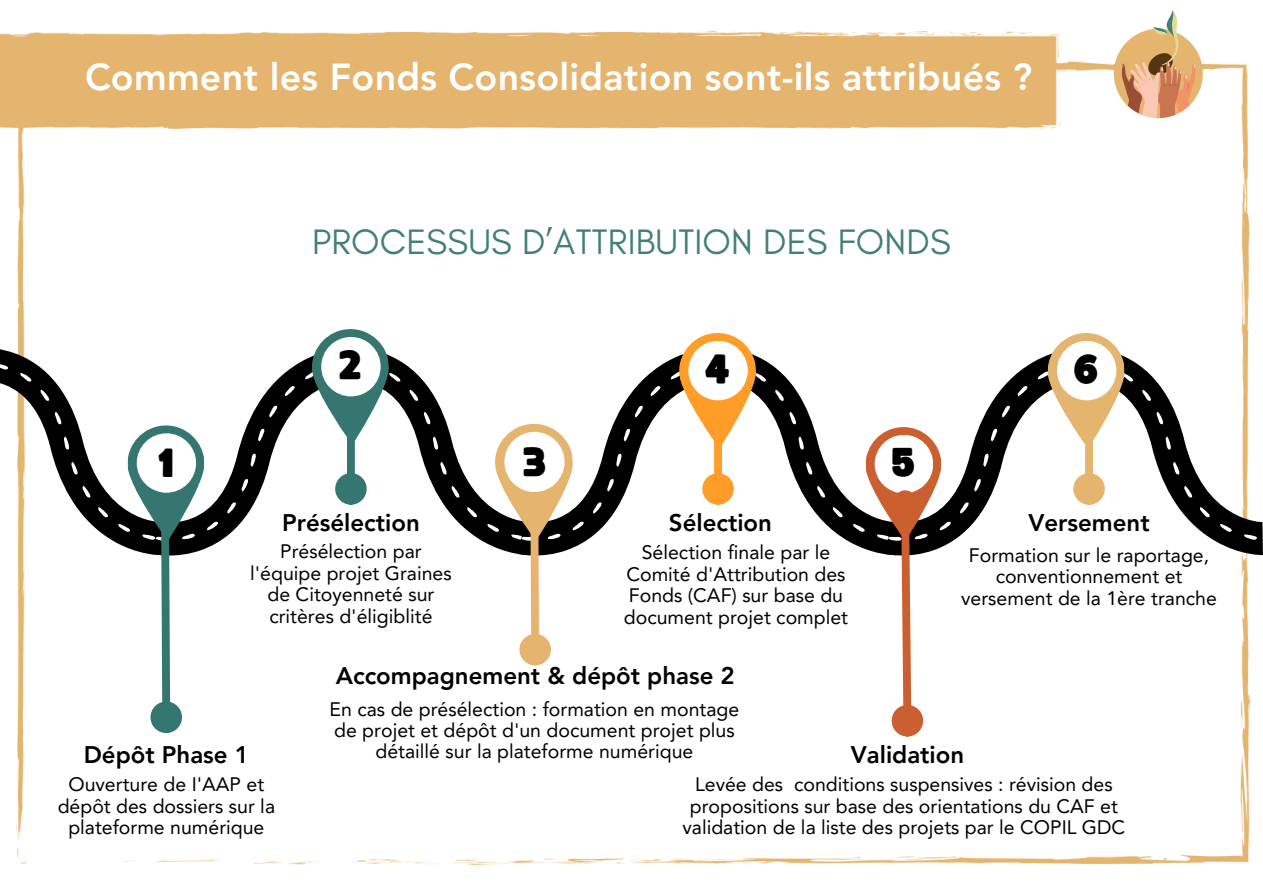
<style>
.page{position:relative;width:1263px;height:894px;background:#fff}
.page>*{position:absolute;margin:0;border:0;box-sizing:border-box;transform-origin:0 0}
.t1{font:40.5px "Funtastic";color:#000}
.t2{font:40.05px "Funtastic";color:#000}
.t3{font:39.45px "Funtastic";color:#000}
.t4{font:800 37.5px "Avenir LT Pro";letter-spacing:.005em;color:#fff}
.t5{font:36px "Glacial Indifference";letter-spacing:.005em;color:#408076}
.t6{font:800 24px "Avenir LT Pro";color:#000}
.t7{font:19.5px/21.3px "Avenir LT Pro";color:#000;text-align:center}
</style>
<div class="page">
<img style="left:16px;top:37px;width:1234px;height:829px">
<img style="left:1112px;top:10px;width:95px;height:118px">
<img style="left:0;top:31px;width:876px;height:127px">
<div style="left:154px;top:705px;width:24px;height:24px;background:#357770;border-radius:50%"></div>
<div style="left:150px;top:701px;width:32px;height:31px;border:8px solid #357770;border-radius:50%"></div>
<svg style="left:0;top:328px;width:1263px;height:386px"></svg>
<div style="left:895px;top:708px;width:24px;height:24px;background:#cc5f2f;border-radius:50%"></div>
<div style="left:891px;top:704px;width:32px;height:32px;border:8px solid #cc5f2f;border-radius:50%"></div>
<div style="left:347px;top:425px;width:8px;height:50px;background:#357770"></div>
<div style="left:339px;top:477px;width:24px;height:23px;background:#357770;border-radius:50%"></div>
<div style="left:335px;top:473px;width:32px;height:31px;border:8px solid #357770;border-radius:50%"></div>
<div style="left:1085px;top:425px;width:8px;height:50px;background:#e5b56f"></div>
<div style="left:1077px;top:477px;width:24px;height:23px;background:#e5b56f;border-radius:50%"></div>
<div style="left:1073px;top:473px;width:32px;height:31px;border:8px solid #e5b56f;border-radius:50%"></div>
<div style="left:714px;top:425px;width:8px;height:50px;background:#ff9d28"></div>
<div style="left:706px;top:477px;width:24px;height:23px;background:#ff9d28;border-radius:50%"></div>
<div style="left:702px;top:473px;width:32px;height:31px;border:8px solid #ff9d28;border-radius:50%"></div>
<div style="left:894px;top:490px;width:22px;height:21px;background:#cc5f2f;border-radius:50%"></div>
<div style="left:524px;top:504px;width:21px;height:21px;background:#e5b56f;border-radius:50%"></div>
<div style="left:154px;top:493px;width:22px;height:21px;background:#357770;border-radius:50%"></div>
<h3 class="t4" style="left:85px;top:61px;width:949px">Comment les Fonds Consolidation sont-ils attribués ?</h3>
<h2 class="t2" style="left:159px;top:444px;width:17px">1</h2>
<h3 class="t5" style="left:312px;top:220px;width:640px">PROCESSUS D’ATTRIBUTION DES FONDS</h3>
<h2 class="t2" style="left:340px;top:347px;width:24px">2</h2>
<h2 class="t2" style="left:705px;top:351px;width:27px">4</h2>
<h1 class="t1" style="left:524px;top:443px;width:25px">3</h1>
<h3 class="t3" style="left:892px;top:444px;width:25px">5</h3>
<h2 class="t2" style="left:1074px;top:351px;width:26px">6</h2>
<p class="t6" style="left:282px;top:512px;width:139px">Présélection</p>
<p class="t6" style="left:669px;top:512px;width:105px">Sélection</p>
<p class="t6" style="left:1028px;top:512px;width:123px">Versement</p>
<p class="t7" style="left:250px;top:542px;width:203px">Présélection par l'équipe projet Graines de Citoyenneté sur critères d'éligiblité</p>
<p class="t7" style="left:624px;top:543px;width:226px">Sélection finale par le<br>Comité d'Attribution des<br>Fonds (CAF) sur base du document projet complet</p>
<p class="t6" style="left:336px;top:666px;width:400px">Accompagnement &amp; dépôt phase 2</p>
<p class="t7" style="left:961px;top:546px;width:257px">Formation sur le raportage, conventionnement et versement de la 1ère tranche</p>
<p class="t7" style="left:330px;top:699px;width:411px">En cas de présélection : formation en montage de projet et dépôt d'un document projet plus détaillé sur la plateforme numérique</p>
<p class="t6" style="left:84px;top:744px;width:167px">Dépôt Phase 1</p>
<p class="t6" style="left:851px;top:744px;width:115px">Validation</p>
<p class="t7" style="left:58px;top:775px;width:219px">Ouverture de I'AAP et dépôt des dossiers sur la plateforme numérique</p>
<p class="t7" style="left:682px;top:775px;width:444px">Levée des conditions suspensives : révision des propositions sur base des orientations du CAF et validation de la liste des projets par le COPIL GDC</p>
</div>
